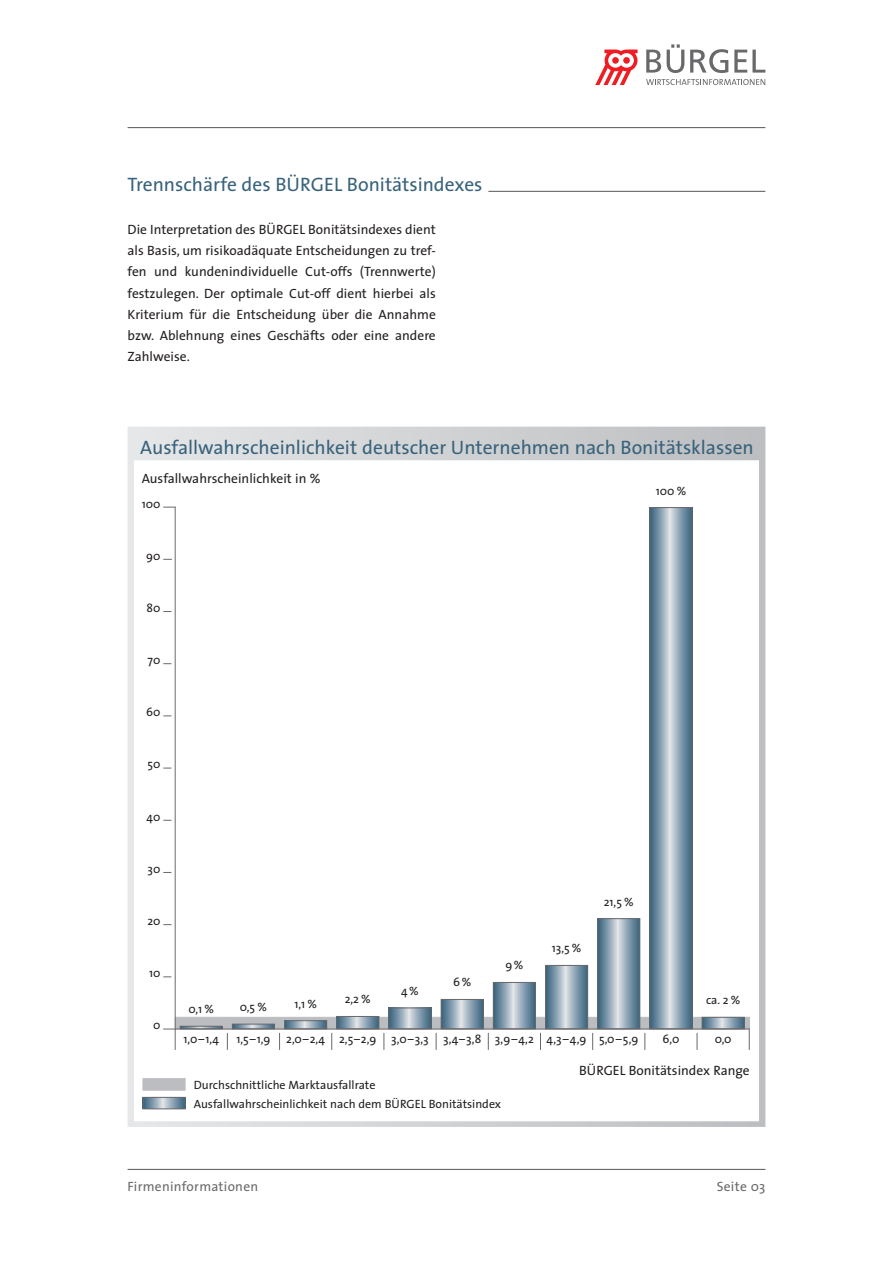
<style>
.page{position:relative;width:893px;height:1263px;background:#fff}
.page>*{position:absolute;margin:0;border:0;box-sizing:border-box;transform-origin:0 0}
.t1{font:19.5px "The Sans";color:#37627b}
.t2{font:13.5px/21.3px "The Sans";color:#231f20;text-align:justify}
.t3{font:13.5px "The Sans";letter-spacing:.02em;color:#69696c}
.t4{font:12px/18.9px "The Sans";color:#231f20}
</style>
<div class="page">
<svg style="left:646px;top:50px;width:15px;height:23px"></svg>
<svg style="left:667px;top:44px;width:17px;height:29px"></svg>
<svg style="left:690px;top:49px;width:38px;height:24px"></svg>
<svg style="left:734px;top:50px;width:31px;height:23px"></svg>
<svg style="left:646px;top:79px;width:119px;height:6px"></svg>
<svg style="left:595px;top:50px;width:43px;height:35px"></svg>
<hr style="left:128px;top:127px;width:637px;height:1px;background:#69696c">
<hr style="left:128px;top:1169px;width:637px;height:1px;background:#69696c">
<svg style="left:128px;top:427px;width:637px;height:700px"></svg>
<hr style="left:488px;top:191px;width:277px;height:1px;background:#69696c">
<h1 class="t1" style="left:128px;top:169px;width:356px">Trennschärfe des BÜRGEL Bonitätsindexes</h1>
<p class="t2" style="left:128px;top:218px;width:310px">Die Interpretation des BÜRGEL Bonitätsindexes dient als Basis, um risikoadäquate Entscheidungen zu tref&shy;fen und kundenindividuelle Cut-offs (Trennwerte) festzulegen. Der optimale Cut-off dient hierbei als Kriterium für die Entscheidung über die Annahme bzw. Ablehnung eines Geschäfts oder eine andere Zahlweise.</p>
<h1 class="t1" style="left:140px;top:431px;width:615px">Ausfallwahrscheinlichkeit deutscher Unternehmen nach Bonitätsklassen</h1>
<p class="t2" style="left:142px;top:468px;width:180px">Ausfallwahrscheinlichkeit in %</p>
<p class="t4" style="left:142px;top:494px;width:20px">100</p>
<p class="t4" style="left:146px;top:546px;width:16px">90</p>
<p class="t4" style="left:146px;top:598px;width:15px">80</p>
<p class="t4" style="left:148px;top:650px;width:14px">70</p>
<p class="t4" style="left:146px;top:702px;width:16px">60</p>
<p class="t4" style="left:148px;top:755px;width:14px">50</p>
<p class="t4" style="left:147px;top:807px;width:15px">40</p>
<p class="t4" style="left:148px;top:859px;width:14px">30</p>
<p class="t4" style="left:147px;top:911px;width:15px">20</p>
<p class="t4" style="left:149px;top:963px;width:13px">10</p>
<p class="t4" style="left:153px;top:1015px;width:9px">0</p>
<p class="t4" style="left:189px;top:999px;width:27px">0,1 %</p>
<p class="t4" style="left:240px;top:997px;width:29px">0,5 %</p>
<p class="t4" style="left:294px;top:994px;width:24px">1,1 %</p>
<p class="t4" style="left:345px;top:989px;width:28px">2,2 %</p>
<p class="t4" style="left:401px;top:981px;width:19px">4%</p>
<p class="t4" style="left:656px;top:481px;width:32px">100 %</p>
<p class="t4" style="left:453px;top:972px;width:20px">6%</p>
<p class="t4" style="left:505px;top:955px;width:20px">9%</p>
<p class="t4" style="left:552px;top:938px;width:31px">13,5 %</p>
<p class="t4" style="left:604px;top:892px;width:31px">21,5 %</p>
<p class="t4" style="left:706px;top:990px;width:36px">ca. 2 %</p>
<p class="t4" style="left:184px;top:1029px;width:37px">1,0–1,4</p>
<p class="t4" style="left:236px;top:1029px;width:35px">1,5–1,9</p>
<p class="t4" style="left:286px;top:1029px;width:354px">2,0–2,4 2,5–2,9 3,0–3,3 3,4–3,8 3,9–4,2 4,3–4,9 5,0–5,9</p>
<p class="t4" style="left:663px;top:1029px;width:18px">6,0</p>
<p class="t4" style="left:715px;top:1029px;width:18px">0,0</p>
<p class="t4" style="left:194px;top:1075px;width:309px">Durchschnittliche Marktausfallrate<br>Ausfallwahrscheinlichkeit nach dem BÜRGEL Bonitätsindex</p>
<p class="t2" style="left:579px;top:1060px;width:172px">BÜRGEL Bonitätsindex Range</p>
<p class="t3" style="left:128px;top:1175px;width:132px">Firmeninformationen</p>
<p class="t3" style="left:717px;top:1175px;width:50px">Seite 03</p>
</div>
